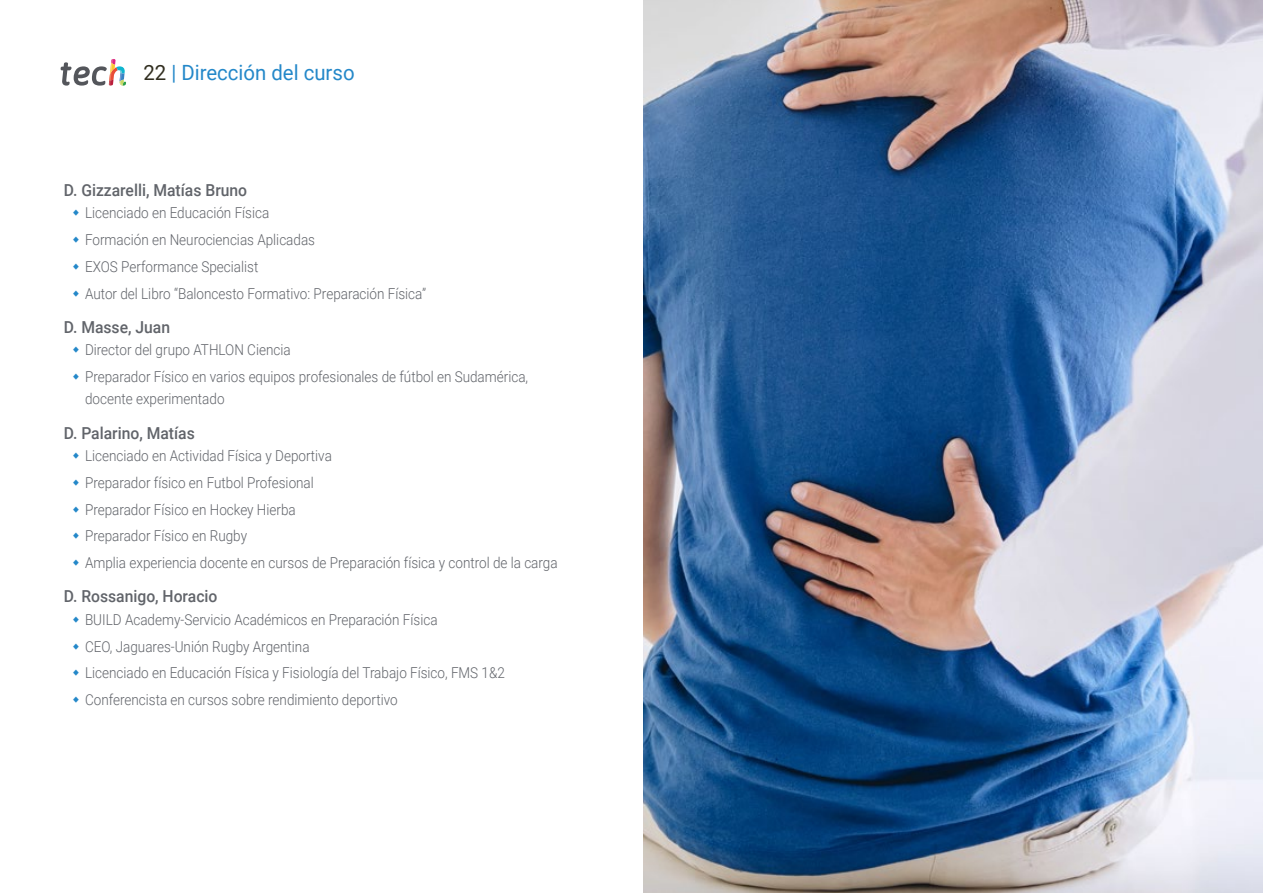
<style>
.page{position:relative;width:1263px;height:893px;background:#fff}
.page>*{position:absolute;margin:0;border:0;box-sizing:border-box;transform-origin:0 0}
.t1{font:21px "Roboto";color:#2488c9}
.t2{font:500 16.5px "Roboto";color:#61646a;scale:.95 1}
.t3{font:300 15px/26.7px "Roboto";color:#61646a;scale:.9 1}
.s1{color:#312e20}
</style>
<div class="page">
<svg style="left:61px;top:59px;width:65px;height:27px"></svg>
<img style="left:643px;top:0;width:620px;height:893px">
<h1 class="t1" style="left:144px;top:57px;width:213px"><span class="s1">22</span> | Dirección del curso</h1>
<p class="t2" style="left:64px;top:178px;width:195px">D. Gizzarelli, Matías Bruno</p>
<p class="t3" style="left:85px;top:199px;width:380px">Licenciado en Educación Física<br>Formación en Neurociencias Aplicadas<br>EXOS Performance Specialist<br>Autor del Libro “Baloncesto Formativo: Preparación Física”</p>
<p class="t2" style="left:64px;top:315px;width:113px">D. Masse, Juan</p>
<p class="t3" style="left:85px;top:336px;width:494px">Director del grupo ATHLON Ciencia<br>Preparador Físico en varios equipos profesionales de fútbol en Sudamérica,</p>
<p class="t3" style="left:85px;top:385px;width:157px">docente experimentado</p>
<p class="t2" style="left:64px;top:421px;width:139px">D. Palarino, Matías</p>
<p class="t3" style="left:85px;top:442px;width:527px">Licenciado en Actividad Física y Deportiva<br>Preparador físico en Futbol Profesional<br>Preparador Físico en Hockey Hierba<br>Preparador Físico en Rugby<br>Amplia experiencia docente en cursos de Preparación física y control de la carga</p>
<p class="t2" style="left:64px;top:585px;width:163px">D. Rossanigo, Horacio</p>
<p class="t3" style="left:85px;top:605px;width:468px">BUILD Academy-Servicio Académicos en Preparación Física<br>CEO, Jaguares-Unión Rugby Argentina<br>Licenciado en Educación Física y Fisiología del Trabajo Físico, FMS 1&amp;2<br>Conferencista en cursos sobre rendimiento deportivo</p>
</div>
